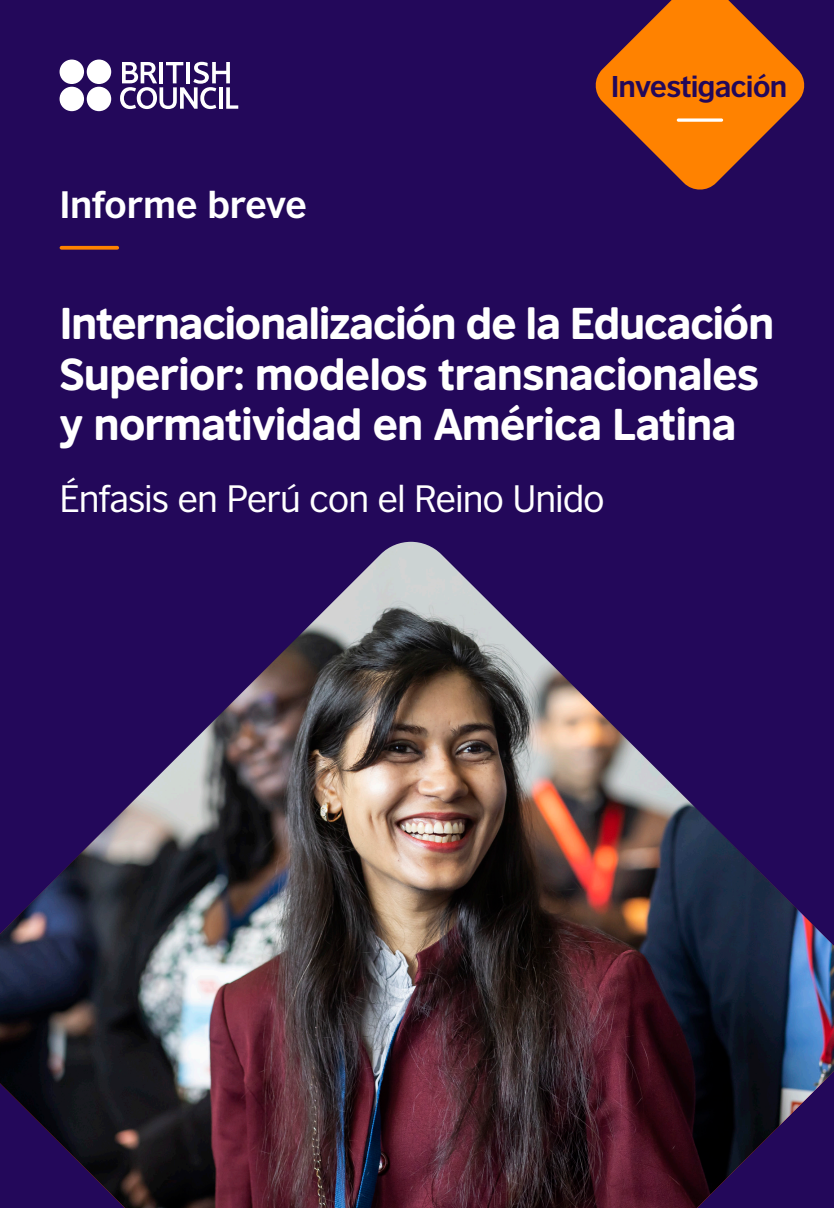
<style>
.page{position:relative;width:834px;height:1208px;background:#fff}
.page>*{position:absolute;margin:0;border:0;box-sizing:border-box;transform-origin:0 0}
.t1{font:42px/50.4px "British Council Sans Headline";letter-spacing:-.03em;color:#fff}
.t2{font:36px "British Council Sans";letter-spacing:-.03em;color:#fff}
.t3{font:700 36px "British Council Sans";letter-spacing:-.01em;color:#fff}
.t4{font:700 28.35px "British Council Sans";letter-spacing:-.03em;color:#23085a}
</style>
<div class="page">
<div style="left:0;top:0;width:833px;height:1208px;background:#23085a"></div>
<img style="left:0;top:542px;width:833px;height:666px">
<svg style="left:595px;top:0;width:209px;height:190px"></svg>
<svg style="left:676px;top:118px;width:47px;height:4px"></svg>
<svg style="left:61px;top:246px;width:56px;height:4px"></svg>
<svg style="left:120px;top:62px;width:118px;height:47px"></svg>
<div style="left:87px;top:60px;width:24px;height:24px;background:#fff;border-radius:50%"></div>
<div style="left:60px;top:60px;width:24px;height:24px;background:#fff;border-radius:50%"></div>
<div style="left:87px;top:87px;width:24px;height:24px;background:#fff;border-radius:50%"></div>
<div style="left:60px;top:87px;width:24px;height:24px;background:#fff;border-radius:50%"></div>
<p class="t3" style="left:60px;top:173px;width:249px">Informe breve</p>
<p class="t4" style="left:610px;top:61px;width:178px">Investigación</p>
<p class="t1" style="left:60px;top:296px;width:716px">Internacionalización de la Educación<br>Superior: modelos transnacionales y normatividad en América Latina</p>
<p class="t2" style="left:60px;top:469px;width:546px">Énfasis en Perú con el Reino Unido</p>
</div>
